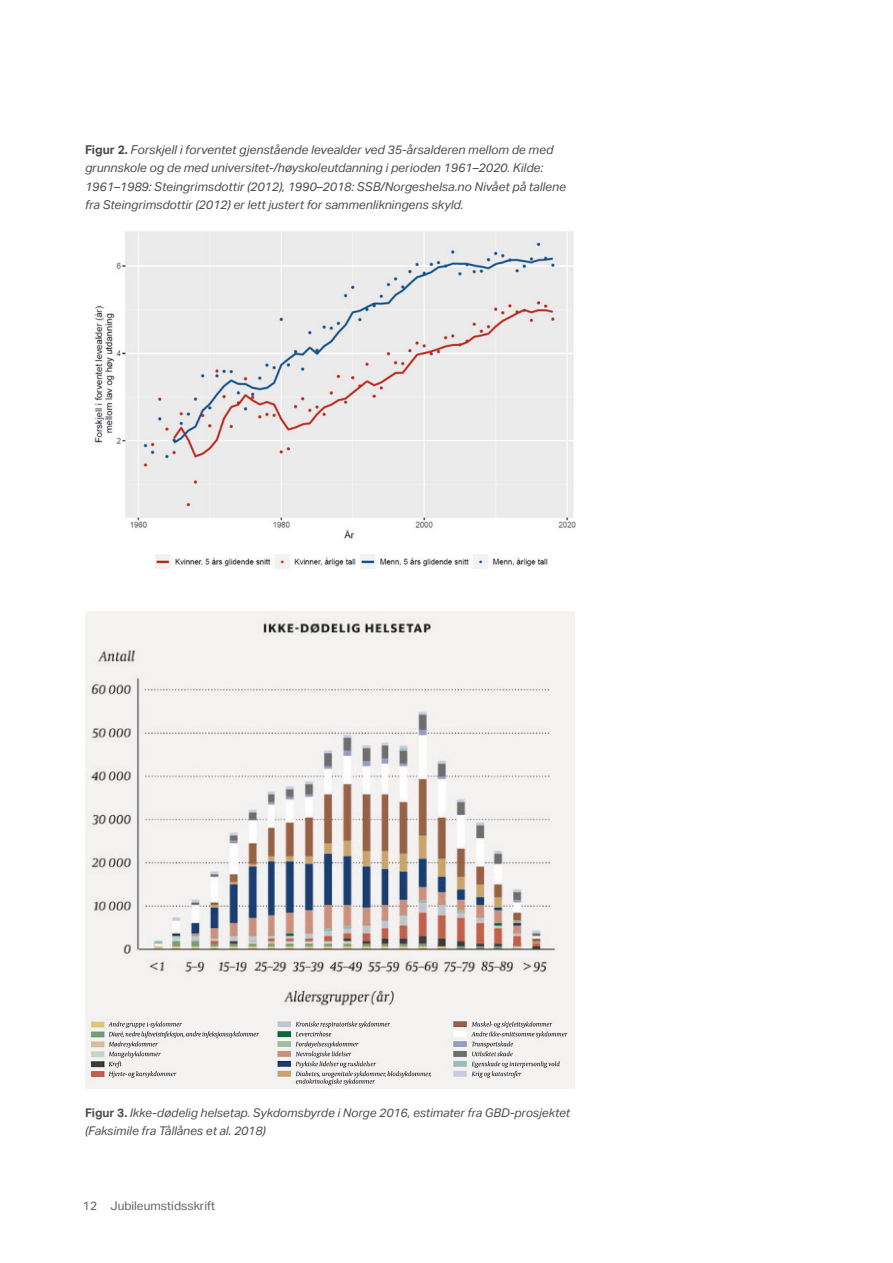
<style>
.page{position:relative;width:893px;height:1263px;background:#fff}
.page>*{position:absolute;margin:0;border:0;box-sizing:border-box;transform-origin:0 0}
.navn_kursiv{font:italic 12.15px/18.3px "Aktiv Grotesk";color:#4b4b4a}
.navn_kursiv-2{font:italic 12px/18px "Aktiv Grotesk";color:#4d4d4c}
.t1{font:12px "Aktiv Grotesk";color:#626261}
.s1{font-weight:700;font-style:normal}
</style>
<div class="page">
<img style="left:85px;top:611px;width:489px;height:477px">
<svg style="left:94px;top:231px;width:482px;height:338px"></svg>
<p class="navn_kursiv" style="left:85px;top:141px;width:483px"><span class="s1">Figur 2.</span> Forskjell i forventet gjenstående levealder ved 35-årsalderen mellom de med grunnskole og de med universitet-/høyskoleutdanning i perioden 1961–2020. Kilde:<br>1961–1989: Steingrimsdottir (2012), 1990–2018: SSB/Norgeshelsa.no Nivået på tallene fra Steingrimsdottir (2012) er lett justert for sammenlikningens skyld.</p>
<p class="navn_kursiv-2" style="left:85px;top:1104px;width:486px"><span class="s1">Figur 3.</span> Ikke-dødelig helsetap. Sykdomsbyrde i Norge 2016, estimater fra GBD-prosjektet (Faksimile fra Tållånes et al. 2018)</p>
<p class="t1" style="left:83px;top:1199px;width:134px">12 Jubileumstidsskrift</p>
</div>
